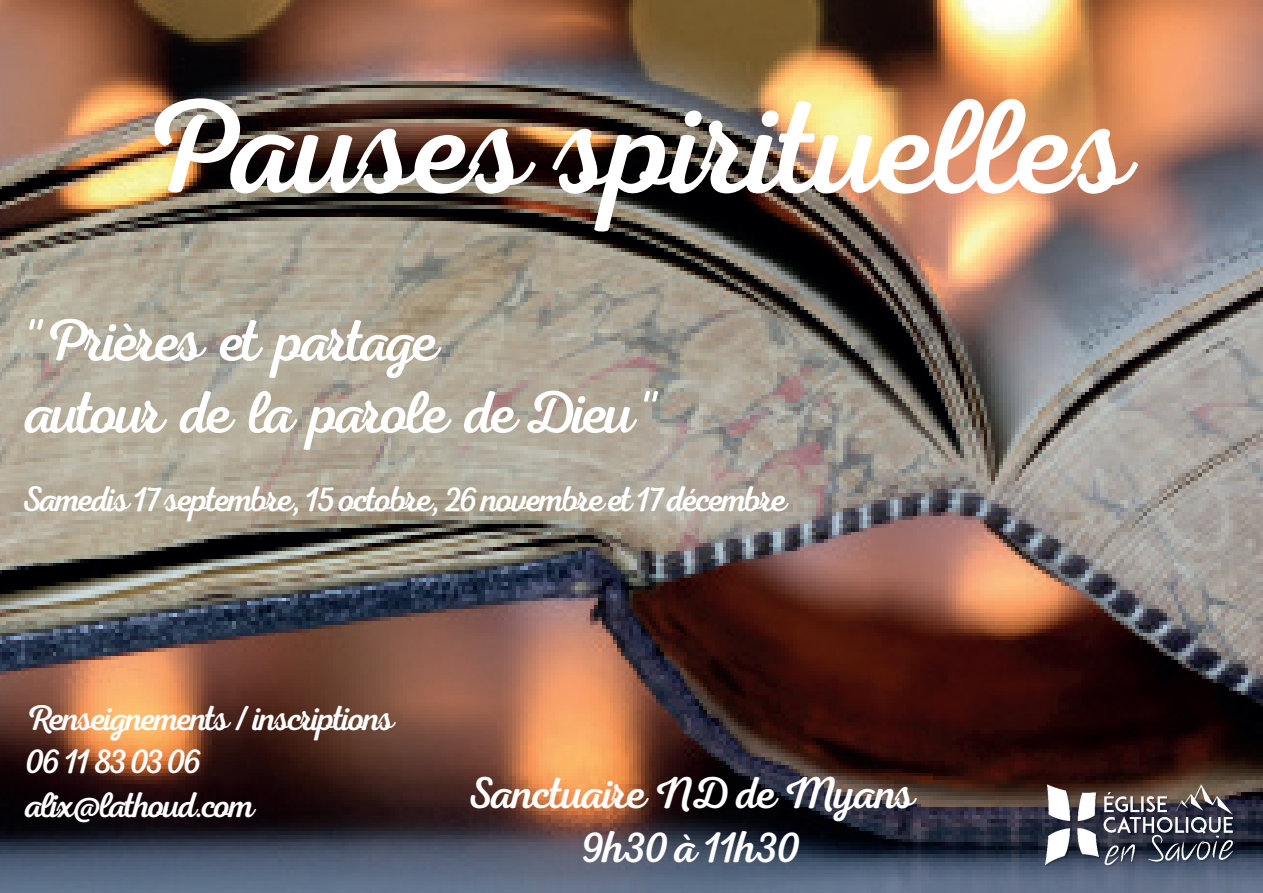
<style>
.page{position:relative;width:1263px;height:893px;background:#fff}
.page>*{position:absolute;margin:0;border:0;box-sizing:border-box;transform-origin:0 0}
.t1{font:135px "Nexa Script";letter-spacing:-.03em;color:#fff}
.t2{font:60px/72px "Nexa Script";letter-spacing:-.07em;color:#fff}
.t3{font:45px/54px "Nexa Script";letter-spacing:-.04em;color:#fff;text-align:center}
.t4{font:36px/43.2px "Nexa Script";letter-spacing:-.07em;color:#fff}
</style>
<div class="page">
<img style="left:0;top:0;width:1263px;height:893px">
<img style="left:1045px;top:784px;width:191px;height:84px">
<h1 class="t1" style="left:139px;top:67px;width:995px">Pauses spirituelles</h1>
<h2 class="t2" style="left:26px;top:304px;width:638px">"Prières et partage<br>autour de la parole de Dieu "</h2>
<p class="t4" style="left:21px;top:477px;width:768px">Samedis 17 septembre, 15 octobre, 26 novembre et 17 décembre</p>
<p class="t4" style="left:26px;top:696px;width:371px">Renseignements / inscriptions<br>06 11 83 03 06 alix@lathoud.com</p>
<p class="t3" style="left:467px;top:766px;width:450px">Sanctuaire ND de Myans<br>9h30 à 11h30</p>
</div>
